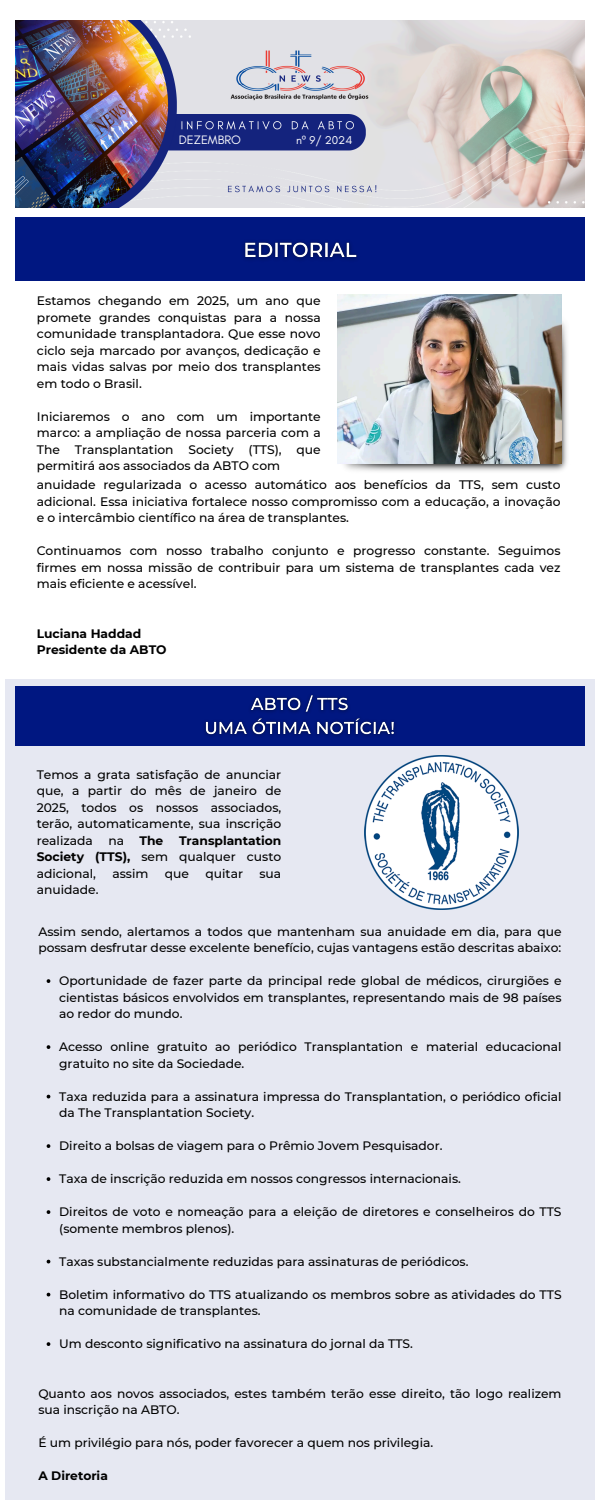
<style>
.page{position:relative;width:600px;height:1500px;background:#fff}
.page>*{position:absolute;margin:0;border:0;box-sizing:border-box;transform-origin:0 0}
.t1{font:12.5px "Glacial Indifference";color:#fff}
.t2{font:500 12.3px/16.5px "Montserrat";color:#000;text-align:justify}
.t3{font:700 12.3px/16.5px "Montserrat";color:#000}
.t4{font:11.6px "Glacial Indifference";color:#fff}
.s1{font-family:"Noto Sans"}
.s2{font-weight:500}
</style>
<div class="page">
<img style="left:15px;top:20px;width:570px;height:188px">
<img style="left:338px;top:322px;width:229px;height:149px">
<img style="left:338px;top:294px;width:224px;height:169px">
<img style="left:356px;top:71px;width:17px;height:23px">
<img style="left:237px;top:71px;width:11px;height:14px">
<div style="left:15px;top:218px;width:570px;height:63px;background:#001781"></div>
<div style="left:5px;top:679px;width:590px;height:821px;background:#e6e8f2"></div>
<div style="left:15px;top:686px;width:570px;height:60px;background:#001781"></div>
<img style="left:364px;top:756px;width:154px;height:154px">
<img style="left:243px;top:241px;width:114px;height:19px">
<svg style="left:47px;top:979px;width:3px;height:4px"></svg>
<svg style="left:47px;top:1045px;width:3px;height:4px"></svg>
<svg style="left:47px;top:1144px;width:3px;height:4px"></svg>
<svg style="left:47px;top:1177px;width:3px;height:4px"></svg>
<svg style="left:47px;top:1210px;width:3px;height:4px"></svg>
<svg style="left:47px;top:1342px;width:3px;height:4px"></svg>
<img style="left:204px;top:695px;width:191px;height:41px">
<p class="t1" style="left:179px;top:132px;width:64px">DEZEMBRO</p>
<p class="t4" style="left:296px;top:133px;width:58px">n<span class="s1">º</span> 9/ 2024</p>
<h4 class="t2" style="left:37px;top:293px;width:285px">Estamos chegando em 2025, um ano que promete grandes conquistas para a nossa comunidade transplantadora. Que esse novo ciclo seja marcado por avanços, dedicação e mais vidas salvas por meio dos transplantes em todo o Brasil.</h4>
<h4 class="t2" style="left:37px;top:408px;width:285px">Iniciaremos o ano com um importante marco: a ampliação de nossa parceria com a The Transplantation Society (TTS), que permitirá aos associados da ABTO com</h4>
<p class="t2" style="left:37px;top:477px;width:525px">anuidade regularizada o acesso automático aos benefícios da TTS, sem custo adicional. Essa iniciativa fortalece nosso compromisso com a educação, a inovação e o intercâmbio científico na área de transplantes.</p>
<h3 class="t2" style="left:37px;top:543px;width:525px">Continuamos com nosso trabalho conjunto e progresso constante. Seguimos firmes em nossa missão de contribuir para um sistema de transplantes cada vez mais eficiente e acessível.</h3>
<p class="t3" style="left:37px;top:625px;width:131px">Luciana Haddad<br>Presidente da ABTO</p>
<p class="t2" style="left:37px;top:766px;width:246px">Temos a grata satisfação de anunciar que, a partir do mês de janeiro de 2025, todos os nossos associados, terão, automaticamente, sua inscrição realizada</p>
<p class="t3" style="left:37px;top:832px;width:246px;text-align:justify;text-indent:142px">Transplantation Society (TTS), <span class="s2">sem qualquer custo adicional,</span></p>
<p class="t2" style="left:108px;top:832px;width:17px">na</p>
<p class="t3" style="left:140px;top:832px;width:25px">The</p>
<p class="t2" style="left:112px;top:865px;width:38px">assim</p>
<p class="t2" style="left:165px;top:865px;width:26px">que</p>
<p class="t2" style="left:206px;top:865px;width:39px">quitar</p>
<p class="t2" style="left:259px;top:865px;width:23px">sua</p>
<p class="t2" style="left:37px;top:882px;width:63px">anuidade.</p>
<h4 class="t2" style="left:38px;top:923px;width:525px">Assim sendo, alertamos a todos que mantenham sua anuidade em dia, para que possam desfrutar desse excelente benefício, cujas vantagens estão descritas abaixo:</h4>
<h4 class="t2" style="left:59px;top:973px;width:504px">Oportunidade de fazer parte da principal rede global de médicos, cirurgiões e cientistas básicos envolvidos em transplantes, representando mais de 98 países ao redor do mundo.</h4>
<h4 class="t2" style="left:59px;top:1039px;width:504px">Acesso online gratuito ao periódico Transplantation e material educacional gratuito no site da Sociedade.</h4>
<h4 class="t2" style="left:59px;top:1088px;width:504px">Taxa reduzida para a assinatura impressa do Transplantation, o periódico oficial da The Transplantation Society.</h4>
<p class="t2" style="left:59px;top:1138px;width:385px">Direito a bolsas de viagem para o Prêmio Jovem Pesquisador.</p>
<h4 class="t2" style="left:59px;top:1171px;width:403px">Taxa de inscrição reduzida em nossos congressos internacionais.</h4>
<p class="t2" style="left:59px;top:1204px;width:504px">Direitos de voto e nomeação para a eleição de diretores e conselheiros do TTS (somente membros plenos).</p>
<p class="t2" style="left:59px;top:1253px;width:411px">Taxas substancialmente reduzidas para assinaturas de periódicos.</p>
<p class="t2" style="left:59px;top:1286px;width:504px">Boletim informativo do TTS atualizando os membros sobre as atividades do TTS na comunidade de transplantes.</p>
<p class="t2" style="left:59px;top:1336px;width:355px">Um desconto significativo na assinatura do jornal da TTS.</p>
<p class="t2" style="left:38px;top:1385px;width:525px">Quanto aos novos associados, estes também terão esse direito, tão logo realizem sua inscrição na ABTO.</p>
<p class="t2" style="left:38px;top:1435px;width:396px">É um privilégio para nós, poder favorecer a quem nos privilegia.</p>
<p class="t3" style="left:38px;top:1468px;width:71px">A Diretoria</p>
</div>
